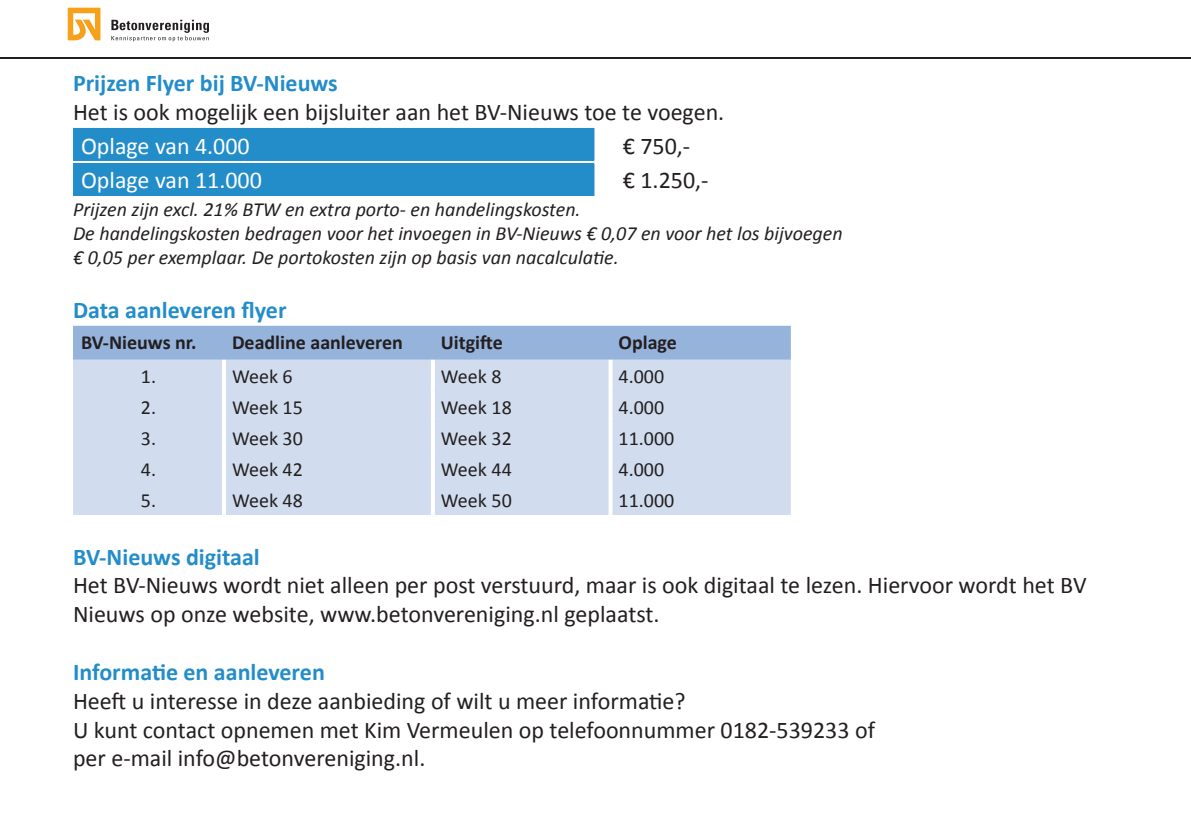
<style>
.page{position:relative;width:1191px;height:840px;background:#fff}
.page>*{position:absolute;margin:0;border:0;box-sizing:border-box;transform-origin:0 0}
.t1{font:24px/28.8px "Calibri";color:#231f20}
.t2{font:700 24px "Calibri";color:#238dca}
.t3{font:24px "Calibri";color:#fff}
.t4{font:italic 20px/24px "Calibri";color:#231f20}
.t5{font:20px "Calibri";color:#231f20}
.t6{font:700 20px "Calibri";color:#231f20}
</style>
<div class="page">
<div style="left:73px;top:128px;width:521px;height:68px;background:#238dca"></div>
<hr style="left:73px;top:161px;width:521px;height:2px;background:#fff">
<div style="left:73px;top:325px;width:718px;height:34px;background:#96b3db"></div>
<div style="left:73px;top:359px;width:718px;height:155px;background:#d1ddef"></div>
<hr style="left:222px;top:359px;width:4px;height:31px;background:#fff">
<hr style="left:431px;top:359px;width:4px;height:31px;background:#fff">
<svg style="left:608px;top:359px;width:4px;height:31px"></svg>
<hr style="left:222px;top:390px;width:4px;height:31px;background:#fff">
<hr style="left:431px;top:390px;width:4px;height:31px;background:#fff">
<svg style="left:608px;top:390px;width:4px;height:31px"></svg>
<hr style="left:222px;top:421px;width:4px;height:31px;background:#fff">
<hr style="left:431px;top:421px;width:4px;height:31px;background:#fff">
<svg style="left:608px;top:421px;width:4px;height:31px"></svg>
<hr style="left:222px;top:452px;width:4px;height:31px;background:#fff">
<hr style="left:431px;top:452px;width:4px;height:31px;background:#fff">
<svg style="left:608px;top:452px;width:4px;height:31px"></svg>
<hr style="left:222px;top:483px;width:4px;height:31px;background:#fff">
<hr style="left:431px;top:483px;width:4px;height:31px;background:#fff">
<svg style="left:608px;top:483px;width:4px;height:31px"></svg>
<hr style="left:0;top:57px;width:1191px;height:1px;background:#231f20">
<svg style="left:68px;top:8px;width:32px;height:32px"></svg>
<svg style="left:111px;top:20px;width:98px;height:21px"></svg>
<p class="t2" style="left:73px;top:68px;width:266px">Prijzen Flyer bij BV-Nieuws</p>
<p class="t1" style="left:73px;top:96px;width:653px">Het is ook mogelijk een bijsluiter aan het BV-Nieuws toe te voegen.</p>
<p class="t3" style="left:81px;top:131px;width:170px">Oplage van 4.000</p>
<p class="t1" style="left:623px;top:130px;width:69px">€ 750,-</p>
<p class="t3" style="left:81px;top:165px;width:182px">Oplage van 11.000</p>
<p class="t1" style="left:623px;top:164px;width:87px">€ 1.250,-</p>
<p class="t4" style="left:73px;top:196px;width:771px">Prijzen zijn excl. 21% BTW en extra porto- en handelingskosten.<br>De handelingskosten bedragen voor het invoegen in BV-Nieuws € 0,07 en voor het los bijvoegen € 0,05 per exemplaar. De portokosten zijn op basis van nacalculatie.</p>
<p class="t2" style="left:73px;top:295px;width:215px">Data aanleveren flyer</p>
<p class="t6" style="left:81px;top:329px;width:117px">BV-Nieuws nr.</p>
<p class="t6" style="left:232px;top:329px;width:172px">Deadline aanleveren</p>
<p class="t6" style="left:441px;top:329px;width:63px">Uitgifte</p>
<p class="t6" style="left:618px;top:329px;width:60px">Oplage</p>
<p class="t5" style="left:141px;top:363px;width:17px">1.</p>
<p class="t5" style="left:232px;top:363px;width:62px">Week 6</p>
<p class="t5" style="left:441px;top:363px;width:62px">Week 8</p>
<p class="t5" style="left:618px;top:363px;width:47px">4.000</p>
<p class="t5" style="left:141px;top:394px;width:17px">2.</p>
<p class="t5" style="left:232px;top:394px;width:72px">Week 15</p>
<p class="t5" style="left:441px;top:394px;width:72px">Week 18</p>
<p class="t5" style="left:618px;top:394px;width:47px">4.000</p>
<p class="t5" style="left:141px;top:425px;width:17px">3.</p>
<p class="t5" style="left:232px;top:425px;width:72px">Week 30</p>
<p class="t5" style="left:441px;top:425px;width:72px">Week 32</p>
<p class="t5" style="left:618px;top:425px;width:57px">11.000</p>
<p class="t5" style="left:141px;top:456px;width:17px">4.</p>
<p class="t5" style="left:232px;top:456px;width:72px">Week 42</p>
<p class="t5" style="left:441px;top:456px;width:72px">Week 44</p>
<p class="t5" style="left:618px;top:456px;width:47px">4.000</p>
<p class="t5" style="left:141px;top:487px;width:17px">5.</p>
<p class="t5" style="left:232px;top:487px;width:72px">Week 48</p>
<p class="t5" style="left:441px;top:487px;width:72px">Week 50</p>
<p class="t5" style="left:618px;top:487px;width:57px">11.000</p>
<p class="t2" style="left:73px;top:541px;width:188px">BV-Nieuws digitaal</p>
<p class="t1" style="left:73px;top:569px;width:1015px">Het BV-Nieuws wordt niet alleen per post verstuurd, maar is ook digitaal te lezen. Hiervoor wordt het BV<br>Nieuws op onze website, www.betonvereniging.nl geplaatst.</p>
<p class="t2" style="left:73px;top:656px;width:253px">Informatie en aanleveren</p>
<p class="t1" style="left:73px;top:685px;width:803px">Heeft u interesse in deze aanbieding of wilt u meer informatie?<br>U kunt contact opnemen met Kim Vermeulen op telefoonnummer 0182-539233 of per e-mail info@betonvereniging.nl.</p>
</div>
